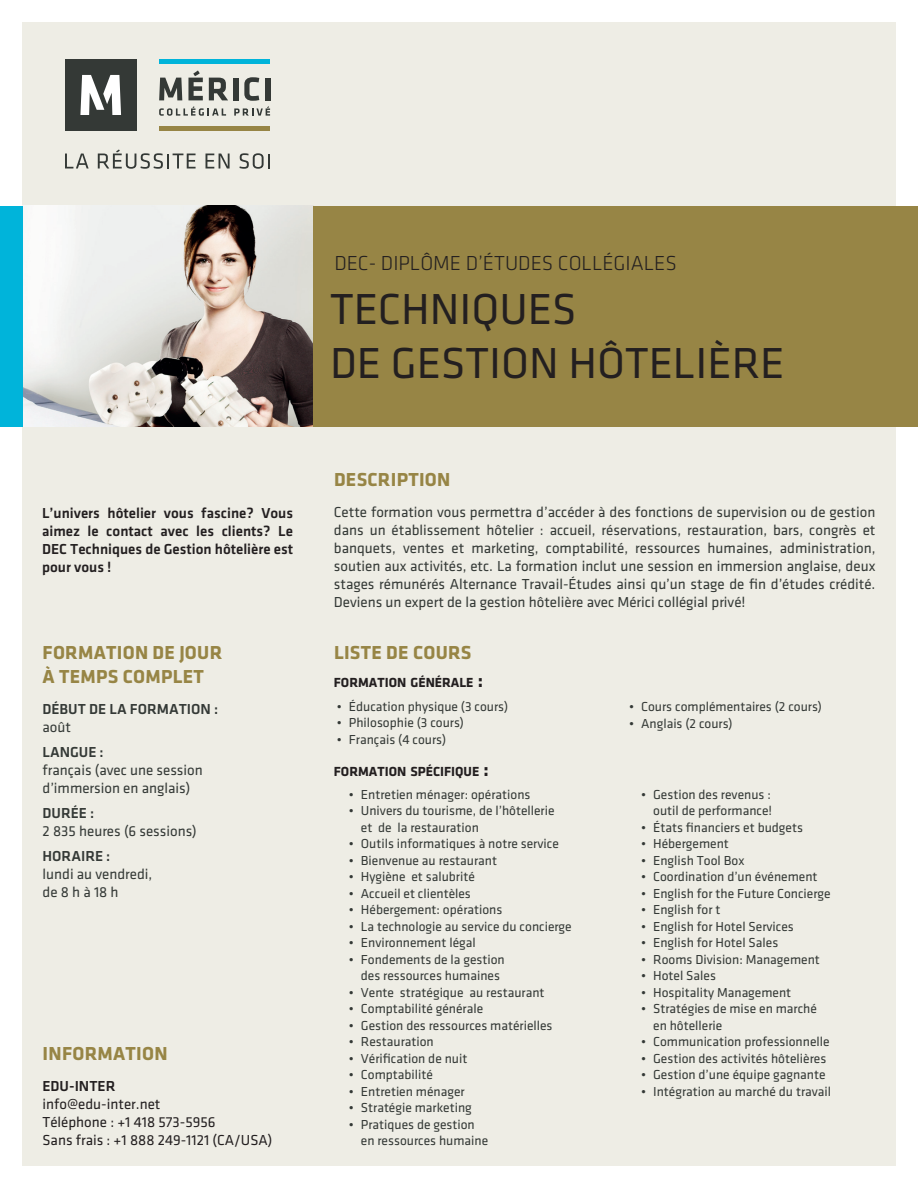
<style>
.page{position:relative;width:918px;height:1188px;background:#fff}
.page>*{position:absolute;margin:0;border:0;box-sizing:border-box;transform-origin:0 0}
.t1{font:45px/54px "Klavika";color:#231f20}
.t2{font:21px "Klavika Light OSTF";color:#231f20}
.t3{font:700 19.5px/24px "Klavika";letter-spacing:.015em;color:#978545}
.t4{font:15px/18px "Klavika";color:#343936}
.t5{font:500 15px/18px "Klavika";color:#231f20;text-align:justify}
.t6{font:15px/18px "Klavika";color:#231f20}
.t7{font:500 15px "Klavika";color:#343936}
.t8{font:700 13.65px "Klavika";color:#231f20}
.t9{font:13.5px/16.5px "Klavika";color:#343936}
.s1{font-size:19.5px}
</style>
<div class="page">
<div style="left:22px;top:22px;width:874px;height:1144px;background:#eeede5"></div>
<svg style="left:65px;top:154px;width:24px;height:15px"></svg>
<svg style="left:98px;top:149px;width:98px;height:20px"></svg>
<svg style="left:206px;top:154px;width:24px;height:15px"></svg>
<svg style="left:239px;top:153px;width:31px;height:16px"></svg>
<div style="left:65px;top:59px;width:72px;height:72px;background:#343936"></div>
<svg style="left:80px;top:75px;width:41px;height:40px"></svg>
<svg style="left:159px;top:78px;width:23px;height:22px"></svg>
<svg style="left:188px;top:70px;width:15px;height:30px"></svg>
<svg style="left:209px;top:78px;width:19px;height:22px"></svg>
<div style="left:233px;top:78px;width:5px;height:22px;background:#343936"></div>
<svg style="left:234px;top:77px;width:36px;height:39px"></svg>
<div style="left:159px;top:59px;width:111px;height:5px;background:#00b4da"></div>
<div style="left:159px;top:126px;width:111px;height:5px;background:#978545"></div>
<svg style="left:159px;top:106px;width:67px;height:10px"></svg>
<img style="left:22px;top:206px;width:291px;height:221px">
<div style="left:0;top:206px;width:22px;height:221px;background:#00b4da"></div>
<div style="left:313px;top:206px;width:605px;height:221px;background:#978545"></div>
<p class="t5" style="left:42px;top:504px;width:253px">L’univers hôtelier vous fascine? Vous aimez le contact avec les clients? Le DEC Techniques de Gestion hôtelière est pour vous !</p>
<h3 class="t3" style="left:43px;top:640px;width:181px">FORMATION DE JOUR<br>À TEMPS COMPLET</h3>
<p class="t7" style="left:43px;top:701px;width:177px">DÉBUT DE LA FORMATION :</p>
<p class="t4" style="left:43px;top:719px;width:30px">août</p>
<p class="t7" style="left:43px;top:744px;width:63px">LANGUE :</p>
<p class="t4" style="left:43px;top:761px;width:162px">français (avec une session d’immersion en anglais)</p>
<p class="t7" style="left:43px;top:805px;width:53px">DURÉE :</p>
<p class="t4" style="left:43px;top:822px;width:156px">2 835 heures (6 sessions)</p>
<p class="t7" style="left:43px;top:848px;width:69px">HORAIRE :</p>
<p class="t4" style="left:43px;top:865px;width:111px">lundi au vendredi, de 8 h à 18 h</p>
<h3 class="t3" style="left:43px;top:1042px;width:126px">INFORMATION</h3>
<p class="t5" style="left:43px;top:1078px;width:74px">EDU-INTER</p>
<p class="t6" style="left:43px;top:1096px;width:231px">info@edu-inter.net<br>Téléphone : +1 418 573-5956<br>Sans frais : +1 888 249-1121 (CA/USA)</p>
<h2 class="t2" style="left:334px;top:252px;width:344px">DEC- DIPLÔME D’ÉTUDES COLLÉGIALES</h2>
<h1 class="t1" style="left:330px;top:282px;width:456px">TECHNIQUES<br>DE GESTION HÔTELIÈRE</h1>
<h3 class="t3" style="left:334px;top:467px;width:118px">DESCRIPTION</h3>
<p class="t4" style="left:334px;top:503px;width:543px;text-align:justify">Cette formation vous permettra d’accéder à des fonctions de supervision ou de gestion dans un établissement hôtelier : accueil, réservations, restauration, bars, congrès et banquets, ventes et marketing, comptabilité, ressources humaines, administration, soutien aux activités, etc. La formation inclut une session en immersion anglaise, deux stages rémunérés Alternance Travail-Études ainsi qu’un stage de fin d’études crédité.<br>Deviens un expert de la gestion hôtelière avec Mérici collégial privé!</p>
<h3 class="t3" style="left:334px;top:640px;width:139px">LISTE DE COURS</h3>
<p class="t8" style="left:334px;top:675px;width:151px">FORMATION GÉNÉRALE <span class="s1">:</span></p>
<p class="t9" style="left:337px;top:698px;width:173px">• Éducation physique (3 cours)</p>
<p class="t9" style="left:337px;top:715px;width:129px">• Philosophie (3 cours)</p>
<p class="t9" style="left:337px;top:731px;width:111px">• Français (4 cours)</p>
<p class="t9" style="left:629px;top:699px;width:194px">• Cours complémentaires (2 cours)</p>
<p class="t9" style="left:629px;top:715px;width:105px">• Anglais (2 cours)</p>
<p class="t8" style="left:334px;top:764px;width:156px">FORMATION SPÉCIFIQUE <span class="s1">:</span></p>
<p class="t9" style="left:349px;top:786px;width:183px">• Entretien ménager: opérations</p>
<p class="t9" style="left:361px;top:803px;width:195px;text-indent:-12px">• Univers du tourisme, de l’hôtellerie et de la restauration</p>
<p class="t9" style="left:349px;top:836px;width:211px">• Outils informatiques à notre service</p>
<p class="t9" style="left:349px;top:852px;width:150px">• Bienvenue au restaurant</p>
<p class="t9" style="left:349px;top:869px;width:127px">• Hygiène et salubrité</p>
<p class="t9" style="left:349px;top:885px;width:123px">• Accueil et clientèles</p>
<p class="t9" style="left:349px;top:902px;width:155px">• Hébergement: opérations</p>
<p class="t9" style="left:349px;top:918px;width:224px">• La technologie au service du concierge</p>
<p class="t9" style="left:349px;top:935px;width:128px">• Environnement légal</p>
<p class="t9" style="left:349px;top:951px;width:157px;text-align:center">• Fondements de la gestion des ressources humaines</p>
<p class="t9" style="left:349px;top:984px;width:197px">• Vente stratégique au restaurant</p>
<p class="t9" style="left:349px;top:1001px;width:136px">• Comptabilité générale</p>
<p class="t9" style="left:349px;top:1017px;width:205px">• Gestion des ressources matérielles</p>
<p class="t9" style="left:349px;top:1034px;width:86px">• Restauration</p>
<p class="t9" style="left:349px;top:1050px;width:120px">• Vérification de nuit</p>
<p class="t9" style="left:349px;top:1067px;width:86px">• Comptabilité</p>
<p class="t9" style="left:349px;top:1083px;width:117px">• Entretien ménager</p>
<p class="t9" style="left:349px;top:1100px;width:124px">• Stratégie marketing</p>
<p class="t9" style="left:361px;top:1116px;width:129px;text-indent:-12px">• Pratiques de gestion en ressources humaine</p>
<p class="t9" style="left:641px;top:786px;width:133px;text-align:right">• Gestion des revenus : outil de performance!</p>
<p class="t9" style="left:641px;top:819px;width:163px">• États financiers et budgets</p>
<p class="t9" style="left:641px;top:836px;width:89px">• Hébergement</p>
<p class="t9" style="left:641px;top:852px;width:105px">• English Tool Box</p>
<p class="t9" style="left:641px;top:869px;width:178px">• Coordination d’un événement</p>
<p class="t9" style="left:641px;top:885px;width:191px">• English for the Future Concierge</p>
<p class="t9" style="left:641px;top:902px;width:81px">• English for t</p>
<p class="t9" style="left:641px;top:918px;width:154px">• English for Hotel Services</p>
<p class="t9" style="left:641px;top:935px;width:139px">• English for Hotel Sales</p>
<p class="t9" style="left:641px;top:951px;width:180px">• Rooms Division: Management</p>
<p class="t9" style="left:641px;top:968px;width:76px">• Hotel Sales</p>
<p class="t9" style="left:641px;top:984px;width:152px">• Hospitality Management</p>
<p class="t9" style="left:653px;top:1000px;width:165px;text-indent:-12px">• Stratégies de mise en marché en hôtellerie</p>
<p class="t9" style="left:641px;top:1033px;width:190px">• Communication professionnelle</p>
<p class="t9" style="left:641px;top:1050px;width:187px">• Gestion des activités hôtelières</p>
<p class="t9" style="left:641px;top:1066px;width:186px">• Gestion d’une équipe gagnante</p>
<p class="t9" style="left:641px;top:1083px;width:192px">• Intégration au marché du travail</p>
</div>
